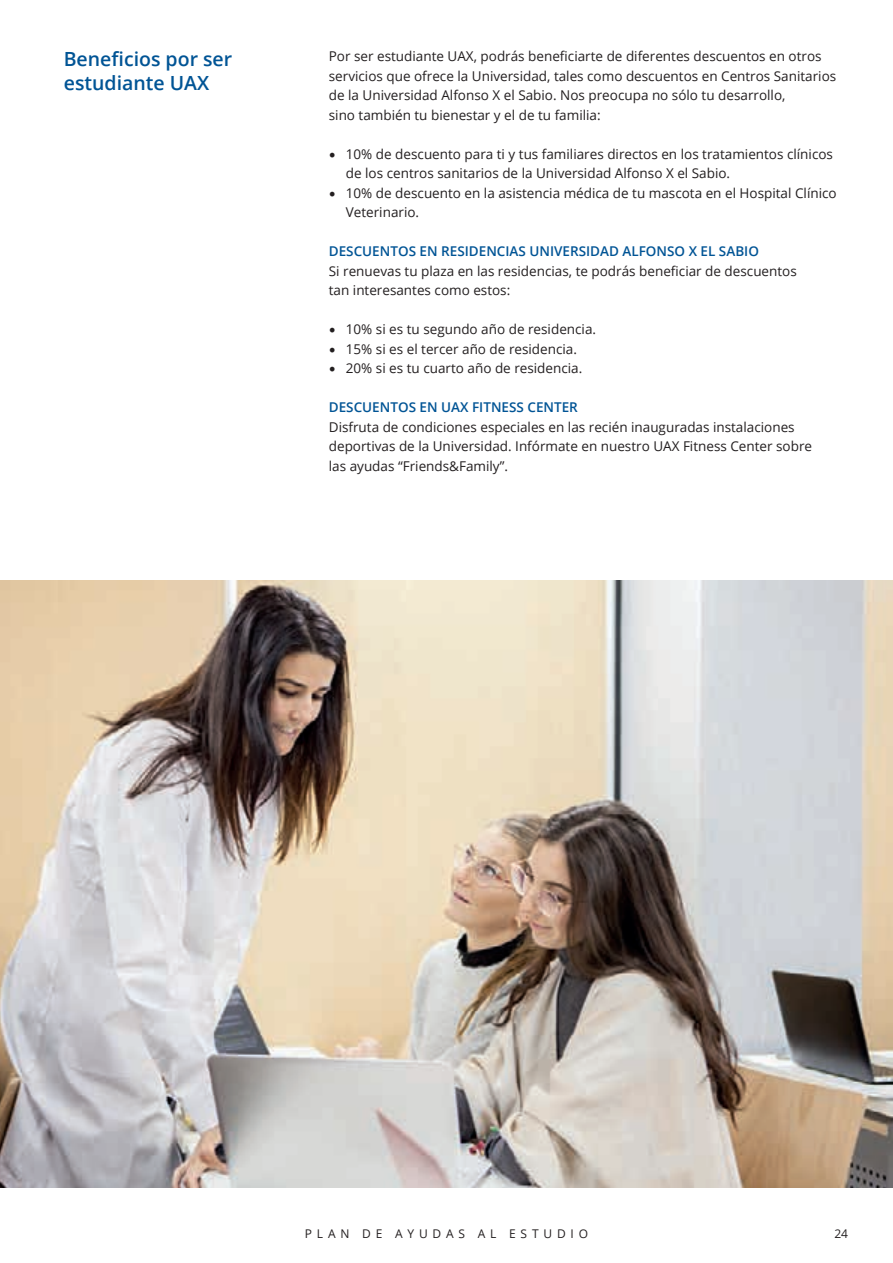
<style>
.page{position:relative;width:893px;height:1263px;background:#fff}
.page>*{position:absolute;margin:0;border:0;box-sizing:border-box;transform-origin:0 0}
.t1{font:600 19.5px/24px "Open Sans";color:#005495}
.t2{font:13.5px/19.5px "Open Sans";color:#231f20}
.t3{font:600 13.5px "Open Sans";color:#005495}
.t4{font:12px "Open Sans";letter-spacing:.4em;color:#231f20}
.s1{font-family:"Minion Pro";font-size:18px}
</style>
<div class="page">
<img style="left:0;top:580px;width:893px;height:607px">
<p class="t1" style="left:64px;top:46px;width:170px">Beneficios por ser estudiante UAX</p>
<p class="t2" style="left:329px;top:46px;width:509px">Por ser estudiante UAX, podrás beneficiarte de diferentes descuentos en otros servicios que ofrece la Universidad, tales como descuentos en Centros Sanitarios de la Universidad Alfonso X el Sabio. Nos preocupa no sólo tu desarrollo,<br>sino también tu bienestar y el de tu familia:</p>
<p class="t2" style="left:346px;top:144px;width:489px;text-indent:-17px"><span class="s1">•</span> 10% de descuento para ti y tus familiares directos en los tratamientos clínicos de los centros sanitarios de la Universidad Alfonso X el Sabio.</p>
<p class="t2" style="left:346px;top:183px;width:492px;text-indent:-17px"><span class="s1">•</span> 10% de descuento en la asistencia médica de tu mascota en el Hospital Clínico<br>Veterinario.</p>
<p class="t3" style="left:329px;top:242px;width:432px">DESCUENTOS EN RESIDENCIAS UNIVERSIDAD ALFONSO X EL SABIO</p>
<p class="t2" style="left:329px;top:261px;width:469px">Si renuevas tu plaza en las residencias, te podrás beneficiar de descuentos tan interesantes como estos:</p>
<p class="t2" style="left:329px;top:319px;width:269px"><span class="s1">•</span> 10% si es tu segundo año de residencia.</p>
<p class="t2" style="left:329px;top:339px;width:250px"><span class="s1">•</span> 15% si es el tercer año de residencia.</p>
<p class="t2" style="left:329px;top:358px;width:255px"><span class="s1">•</span> 20% si es tu cuarto año de residencia.</p>
<p class="t3" style="left:329px;top:398px;width:251px">DESCUENTOS EN UAX FITNESS CENTER</p>
<p class="t2" style="left:329px;top:417px;width:485px">Disfruta de condiciones especiales en las recién inauguradas instalaciones deportivas de la Universidad. Infórmate en nuestro UAX Fitness Center sobre las ayudas “Friends&amp;Family”.</p>
<p class="t4" style="left:305px;top:1225px;width:285px">PLAN DE AYUDAS AL ESTUDIO</p>
<p class="t4" style="left:834px;top:1225px;width:15px">24</p>
</div>
